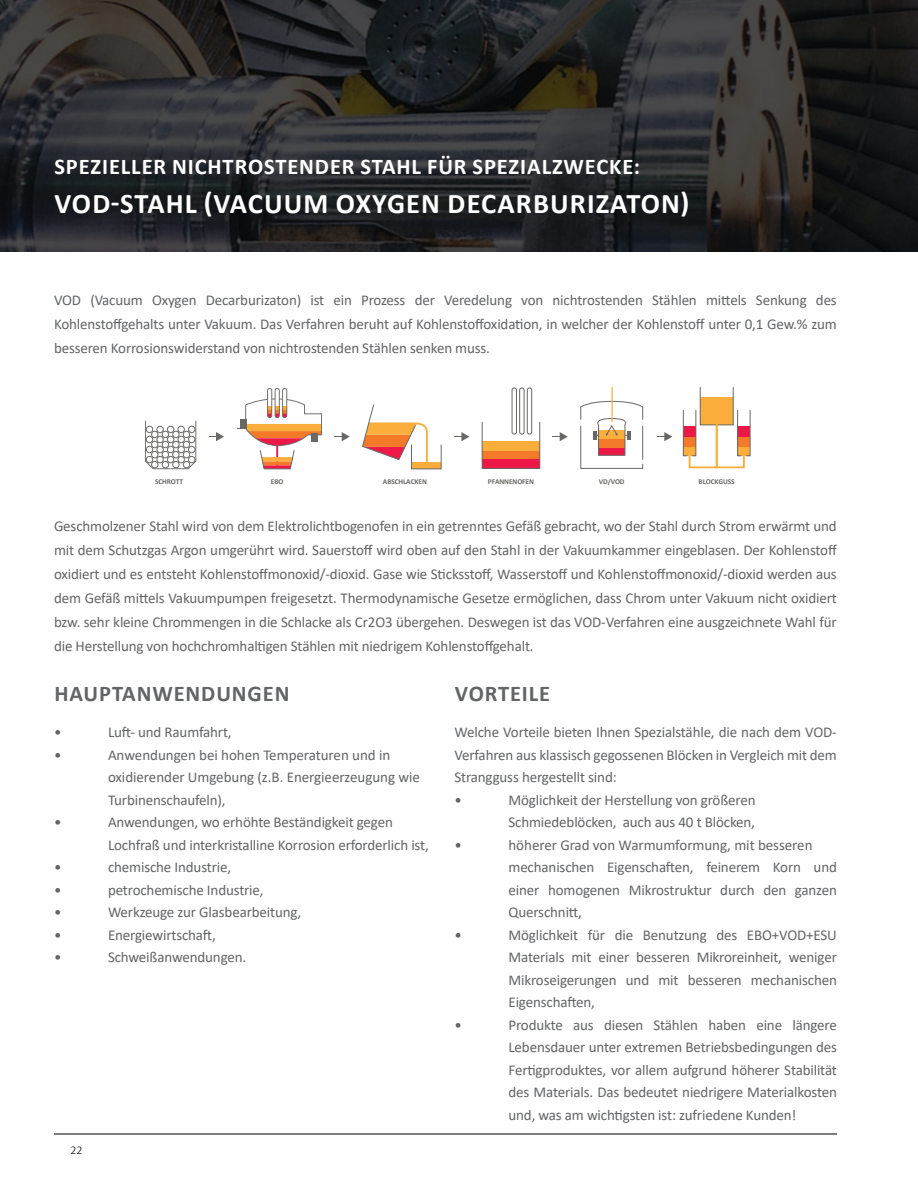
<style>
.page{position:relative;width:918px;height:1188px;background:#fff}
.page>*{position:absolute;margin:0;border:0;box-sizing:border-box;transform-origin:0 0}
.t1{font:700 28.5px "Calibri";letter-spacing:.04em;color:#fff}
.t2{font:700 22.5px "Calibri";letter-spacing:.04em;color:#fff}
.t3{font:700 22.5px "Calibri";letter-spacing:.04em;color:#636466}
.t4{font:15px/22.5px "Calibri";letter-spacing:-.01em;color:#636466}
.t5{font:300 12px "Calibri";color:#000}
.t6{font:700 7.5px "Calibri";letter-spacing:-.015em;color:#686866}
</style>
<div class="page">
<hr style="left:54px;top:1134px;width:783px;height:1px;background:#000">
<svg style="left:0;top:0;width:918px;height:251px;background:#282829"></svg>
<svg style="left:145px;top:421px;width:51px;height:48px"></svg>
<div style="left:146px;top:426px;width:7px;height:7px;border:1px solid #686866;border-radius:50%"></div>
<div style="left:188px;top:426px;width:7px;height:7px;border:1px solid #686866;border-radius:50%"></div>
<div style="left:178px;top:426px;width:7px;height:7px;border:1px solid #686866;border-radius:50%"></div>
<div style="left:167px;top:426px;width:7px;height:7px;border:1px solid #686866;border-radius:50%"></div>
<div style="left:156px;top:426px;width:8px;height:7px;border:1px solid #686866;border-radius:50%"></div>
<div style="left:183px;top:431px;width:7px;height:7px;border:1px solid #686866;border-radius:50%"></div>
<div style="left:172px;top:431px;width:8px;height:7px;border:1px solid #686866;border-radius:50%"></div>
<div style="left:162px;top:431px;width:7px;height:7px;border:1px solid #686866;border-radius:50%"></div>
<div style="left:151px;top:431px;width:7px;height:7px;border:1px solid #686866;border-radius:50%"></div>
<div style="left:146px;top:436px;width:7px;height:7px;border:1px solid #686866;border-radius:50%"></div>
<div style="left:188px;top:436px;width:7px;height:7px;border:1px solid #686866;border-radius:50%"></div>
<div style="left:178px;top:436px;width:7px;height:7px;border:1px solid #686866;border-radius:50%"></div>
<div style="left:167px;top:436px;width:7px;height:7px;border:1px solid #686866;border-radius:50%"></div>
<div style="left:156px;top:436px;width:8px;height:7px;border:1px solid #686866;border-radius:50%"></div>
<div style="left:183px;top:441px;width:7px;height:7px;border:1px solid #686866;border-radius:50%"></div>
<div style="left:172px;top:441px;width:8px;height:7px;border:1px solid #686866;border-radius:50%"></div>
<div style="left:162px;top:441px;width:7px;height:7px;border:1px solid #686866;border-radius:50%"></div>
<div style="left:151px;top:441px;width:7px;height:7px;border:1px solid #686866;border-radius:50%"></div>
<div style="left:146px;top:446px;width:7px;height:7px;border:1px solid #686866;border-radius:50%"></div>
<div style="left:188px;top:446px;width:7px;height:7px;border:1px solid #686866;border-radius:50%"></div>
<div style="left:178px;top:446px;width:7px;height:7px;border:1px solid #686866;border-radius:50%"></div>
<div style="left:167px;top:446px;width:7px;height:7px;border:1px solid #686866;border-radius:50%"></div>
<div style="left:156px;top:446px;width:8px;height:7px;border:1px solid #686866;border-radius:50%"></div>
<div style="left:183px;top:451px;width:7px;height:7px;border:1px solid #686866;border-radius:50%"></div>
<div style="left:172px;top:451px;width:8px;height:7px;border:1px solid #686866;border-radius:50%"></div>
<div style="left:162px;top:451px;width:7px;height:7px;border:1px solid #686866;border-radius:50%"></div>
<div style="left:151px;top:451px;width:7px;height:7px;border:1px solid #686866;border-radius:50%"></div>
<div style="left:146px;top:456px;width:7px;height:7px;border:1px solid #686866;border-radius:50%"></div>
<div style="left:188px;top:456px;width:7px;height:7px;border:1px solid #686866;border-radius:50%"></div>
<div style="left:178px;top:456px;width:7px;height:7px;border:1px solid #686866;border-radius:50%"></div>
<div style="left:167px;top:456px;width:7px;height:7px;border:1px solid #686866;border-radius:50%"></div>
<div style="left:156px;top:456px;width:8px;height:7px;border:1px solid #686866;border-radius:50%"></div>
<div style="left:183px;top:461px;width:7px;height:7px;border:1px solid #686866;border-radius:50%"></div>
<div style="left:172px;top:461px;width:8px;height:7px;border:1px solid #686866;border-radius:50%"></div>
<div style="left:162px;top:461px;width:7px;height:7px;border:1px solid #686866;border-radius:50%"></div>
<div style="left:151px;top:461px;width:7px;height:7px;border:1px solid #686866;border-radius:50%"></div>
<div style="left:412px;top:463px;width:29px;height:6px;background:#fbae3b"></div>
<div style="left:411px;top:444px;width:31px;height:25px;border:1px solid #686866"></div>
<svg style="left:362px;top:404px;width:66px;height:61px"></svg>
<svg style="left:209px;top:432px;width:15px;height:9px"></svg>
<svg style="left:335px;top:432px;width:15px;height:9px"></svg>
<svg style="left:455px;top:432px;width:14px;height:9px"></svg>
<svg style="left:553px;top:432px;width:15px;height:9px"></svg>
<svg style="left:657px;top:432px;width:15px;height:9px"></svg>
<svg style="left:580px;top:401px;width:63px;height:68px"></svg>
<hr style="left:611px;top:387px;width:2px;height:35px;background:#fbae3b">
<div style="left:482px;top:459px;width:58px;height:9px;background:#ed1848"></div>
<div style="left:482px;top:451px;width:58px;height:8px;background:#f47929"></div>
<div style="left:482px;top:441px;width:58px;height:10px;background:#fbae3b"></div>
<div style="left:482px;top:422px;width:58px;height:47px;border:1px solid #686866"></div>
<div style="left:512px;top:388px;width:5px;height:47px;border:1px solid #686866;border-radius:2px"></div>
<div style="left:519px;top:388px;width:5px;height:47px;border:1px solid #686866;border-radius:2px"></div>
<div style="left:527px;top:388px;width:5px;height:47px;border:1px solid #686866;border-radius:2px"></div>
<div style="left:700px;top:397px;width:33px;height:28px;background:#fbae3b"></div>
<div style="left:700px;top:387px;width:34px;height:38px;border:1px solid #686866"></div>
<svg style="left:683px;top:409px;width:68px;height:60px"></svg>
<svg style="left:237px;top:388px;width:85px;height:82px"></svg>
<h2 class="t2" style="left:54px;top:150px;width:587px">SPEZIELLER NICHTROSTENDER STAHL FÜR SPEZIALZWECKE:</h2>
<h1 class="t1" style="left:55px;top:183px;width:636px">VOD-STAHL (VACUUM OXYGEN DECARBURIZATON)</h1>
<p class="t4" style="left:54px;top:288px;width:784px;line-height:24px;text-align:justify">VOD (Vacuum Oxygen Decarburizaton) ist ein Prozess der Veredelung von nichtrostenden Stählen mittels Senkung des Kohlenstoffgehalts unter Vakuum. Das Verfahren beruht auf Kohlenstoffoxidation, in welcher der Kohlenstoff unter 0,1 Gew.% zum besseren Korrosionswiderstand von nichtrostenden Stählen senken muss.</p>
<p class="t6" style="left:155px;top:476px;width:30px">SCHROTT</p>
<p class="t6" style="left:271px;top:476px;width:14px">EBO</p>
<p class="t6" style="left:383px;top:476px;width:46px">ABSCHLACKEN</p>
<p class="t6" style="left:488px;top:476px;width:48px">PFANNENOFEN</p>
<p class="t6" style="left:599px;top:476px;width:27px">VD/VOD</p>
<p class="t6" style="left:699px;top:476px;width:38px">BLOCKGUSS</p>
<p class="t4" style="left:54px;top:514px;width:784px;line-height:24px;text-align:justify">Geschmolzener Stahl wird von dem Elektrolichtbogenofen in ein getrenntes Gefäß gebracht, wo der Stahl durch Strom erwärmt und mit dem Schutzgas Argon umgerührt wird. Sauerstoff wird oben auf den Stahl in der Vakuumkammer eingeblasen. Der Kohlenstoff oxidiert und es entsteht Kohlenstoffmonoxid/-dioxid. Gase wie Sticksstoff, Wasserstoff und Kohlenstoffmonoxid/-dioxid werden aus dem Gefäß mittels Vakuumpumpen freigesetzt. Thermodynamische Gesetze ermöglichen, dass Chrom unter Vakuum nicht oxidiert bzw. sehr kleine Chrommengen in die Schlacke als Cr2O3 übergehen. Deswegen ist das VOD-Verfahren eine ausgzeichnete Wahl für die Herstellung von hochchromhaltigen Stählen mit niedrigem Kohlenstoffgehalt.</p>
<h2 class="t3" style="left:54px;top:678px;width:237px">HAUPTANWENDUNGEN</h2>
<p class="t4" style="left:54px;top:721px;width:9px">•</p>
<p class="t4" style="left:108px;top:721px;width:125px">Luft- und Raumfahrt,</p>
<p class="t4" style="left:54px;top:743px;width:9px">•</p>
<p class="t4" style="left:108px;top:743px;width:313px">Anwendungen bei hohen Temperaturen und in oxidierender Umgebung (z.B. Energieerzeugung wie<br>Turbinenschaufeln),</p>
<p class="t4" style="left:54px;top:811px;width:9px">•</p>
<p class="t4" style="left:108px;top:811px;width:322px">Anwendungen, wo erhöhte Beständigkeit gegen<br>Lochfraß und interkristalline Korrosion erforderlich ist,</p>
<p class="t4" style="left:54px;top:856px;width:9px">•</p>
<p class="t4" style="left:108px;top:856px;width:125px">chemische Industrie,</p>
<p class="t4" style="left:54px;top:878px;width:9px">•</p>
<p class="t4" style="left:108px;top:878px;width:157px">petrochemische Industrie,</p>
<p class="t4" style="left:54px;top:901px;width:9px">•</p>
<p class="t4" style="left:108px;top:901px;width:195px">Werkzeuge zur Glasbearbeitung,</p>
<p class="t4" style="left:54px;top:923px;width:9px">•</p>
<p class="t4" style="left:108px;top:923px;width:109px">Energiewirtschaft,</p>
<p class="t4" style="left:54px;top:946px;width:9px">•</p>
<p class="t4" style="left:108px;top:946px;width:140px">Schweißanwendungen.</p>
<p class="t5" style="left:70px;top:1142px;width:14px">22</p>
<h2 class="t3" style="left:455px;top:678px;width:97px">VORTEILE</h2>
<p class="t4" style="left:454px;top:721px;width:384px">Welche Vorteile bieten Ihnen Spezialstähle, die nach dem VOD-Verfahren aus klassisch gegossenen Blöcken in Vergleich mit dem Strangguss hergestellt sind:<br>•</p>
<p class="t4" style="left:508px;top:788px;width:249px">Möglichkeit der Herstellung von größeren<br>Schmiedeblöcken, auch aus 40 t Blöcken,</p>
<p class="t4" style="left:454px;top:833px;width:9px">•</p>
<p class="t4" style="left:508px;top:833px;width:330px">höherer Grad von Warmumformung, mit besseren mechanischen Eigenschaften, feinerem Korn und einer homogenen Mikrostruktur durch den ganzen Querschnitt,</p>
<p class="t4" style="left:454px;top:923px;width:9px">•</p>
<p class="t4" style="left:508px;top:923px;width:330px;text-align:justify">Möglichkeit für die Benutzung des EBO+VOD+ESU Materials mit einer besseren Mikroreinheit, weniger Mikroseigerungen und mit besseren mechanischen Eigenschaften,</p>
<p class="t4" style="left:454px;top:1013px;width:9px">•</p>
<p class="t4" style="left:508px;top:1013px;width:330px;text-align:justify">Produkte aus diesen Stählen haben eine längere Lebensdauer unter extremen Betriebsbedingungen des Fertigproduktes, vor allem aufgrund höherer Stabilität des Materials. Das bedeutet niedrigere Materialkosten und, was am wichtigsten ist: zufriedene Kunden!</p>
</div>
